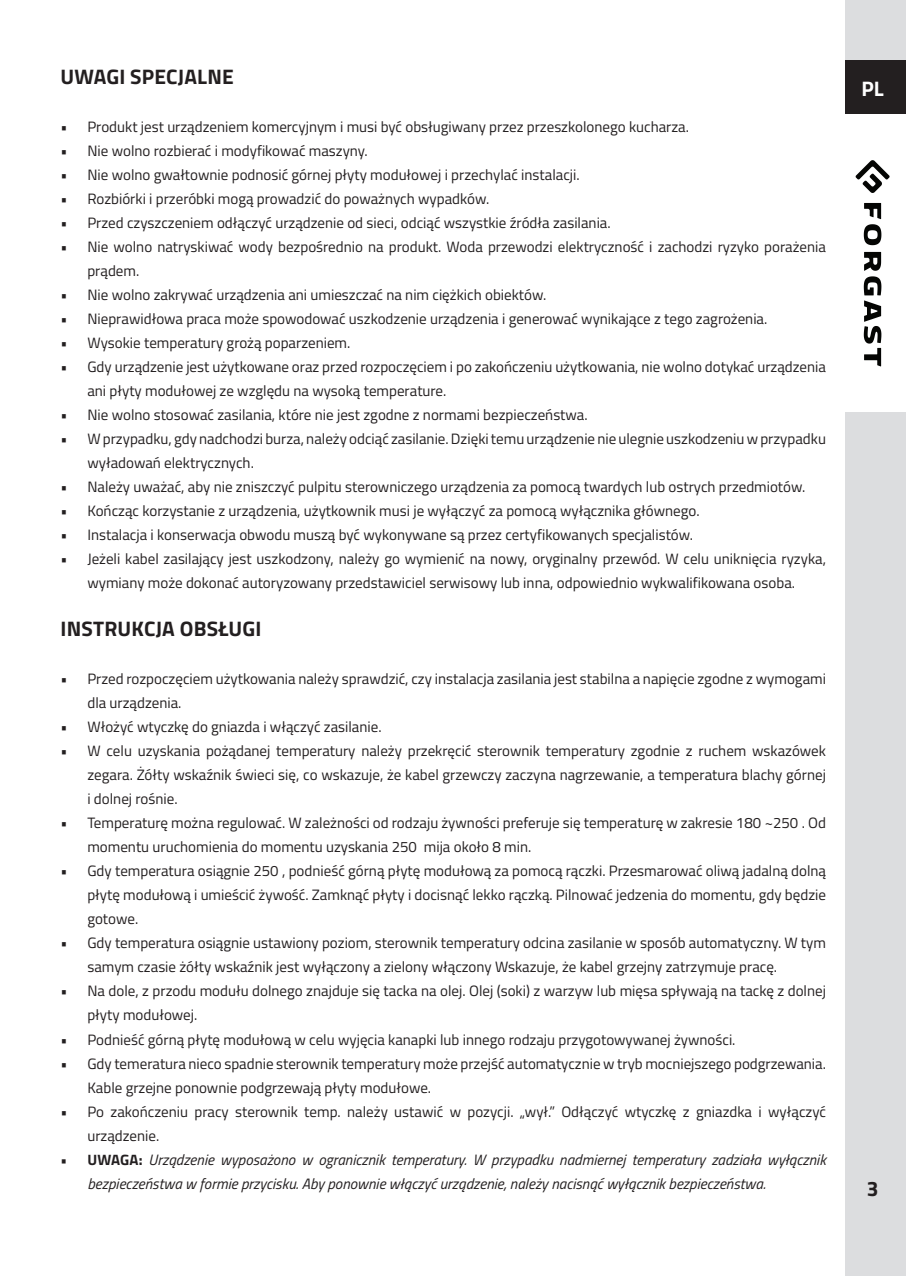
<style>
.page{position:relative;width:906px;height:1276px;background:#fff}
.page>*{position:absolute;margin:0;border:0;box-sizing:border-box;transform-origin:0 0}
.t1{font:700 21px "Titillium Web";letter-spacing:.01em;color:#231f20}
.t2{font:700 21px "Titillium Web";color:#fff}
.t3{font:15px/24px "Titillium Web";color:#231f20}
.t4{font:italic 15px/24px "Titillium Web";color:#231f20}
.s1{font-weight:700;font-style:normal}
</style>
<div class="page">
<div style="left:845px;top:0;width:61px;height:1276px;background:#dcdddf"></div>
<div style="left:845px;top:60px;width:61px;height:54px;background:#231f20"></div>
<div style="left:845px;top:114px;width:61px;height:298px;background:#fff"></div>
<svg style="left:855px;top:160px;width:34px;height:33px"></svg>
<svg style="left:863px;top:203px;width:18px;height:42px"></svg>
<svg style="left:863px;top:252px;width:18px;height:114px"></svg>
<h1 class="t1" style="left:60px;top:61px;width:175px">UWAGI SPECJALNE</h1>
<p class="t3" style="left:60px;top:114px;width:630px">• Produkt jest urządzeniem komercyjnym i musi być obsługiwany przez przeszkolonego kucharza.</p>
<p class="t3" style="left:60px;top:138px;width:309px">• Nie wolno rozbierać i modyfikować maszyny.</p>
<p class="t3" style="left:60px;top:162px;width:521px">• Nie wolno gwałtownie podnosić górnej płyty modułowej i przechylać instalacji.</p>
<p class="t3" style="left:60px;top:186px;width:430px">• Rozbiórki i przeróbki mogą prowadzić do poważnych wypadków.</p>
<p class="t3" style="left:60px;top:210px;width:552px">• Przed czyszczeniem odłączyć urządzenie od sieci, odciąć wszystkie źródła zasilania.</p>
<p class="t3" style="left:87px;top:234px;width:740px;text-indent:-27px">• Nie wolno natryskiwać wody bezpośrednio na produkt. Woda przewodzi elektryczność i zachodzi ryzyko porażenia prądem.</p>
<p class="t3" style="left:60px;top:282px;width:487px">• Nie wolno zakrywać urządzenia ani umieszczać na nim ciężkich obiektów.</p>
<p class="t3" style="left:60px;top:306px;width:708px">• Nieprawidłowa praca może spowodować uszkodzenie urządzenia i generować wynikające z tego zagrożenia.</p>
<p class="t3" style="left:60px;top:330px;width:291px">• Wysokie temperatury grożą poparzeniem.</p>
<p class="t3" style="left:87px;top:354px;width:740px;text-indent:-27px">• Gdy urządzenie jest użytkowane oraz przed rozpoczęciem i po zakończeniu użytkowania, nie wolno dotykać urządzenia ani płyty modułowej ze względu na wysoką temperature.</p>
<p class="t3" style="left:60px;top:402px;width:529px">• Nie wolno stosować zasilania, które nie jest zgodne z normami bezpieczeństwa.</p>
<p class="t3" style="left:87px;top:426px;width:740px;text-indent:-27px">• W przypadku, gdy nadchodzi burza, należy odciąć zasilanie. Dzięki temu urządzenie nie ulegnie uszkodzeniu w przypadku wyładowań elektrycznych.</p>
<p class="t3" style="left:60px;top:474px;width:746px">• Należy uważać, aby nie zniszczyć pulpitu sterowniczego urządzenia za pomocą twardych lub ostrych przedmiotów.</p>
<p class="t3" style="left:60px;top:498px;width:641px">• Kończąc korzystanie z urządzenia, użytkownik musi je wyłączyć za pomocą wyłącznika głównego.</p>
<p class="t3" style="left:60px;top:522px;width:634px">• Instalacja i konserwacja obwodu muszą być wykonywane są przez certyfikowanych specjalistów.</p>
<p class="t3" style="left:60px;top:546px;width:767px;text-align:center">• Jeżeli kabel zasilający jest uszkodzony, należy go wymienić na nowy, oryginalny przewód. W celu uniknięcia ryzyka, wymiany może dokonać autoryzowany przedstawiciel serwisowy lub inna, odpowiednio wykwalifikowana osoba.</p>
<h1 class="t1" style="left:60px;top:613px;width:202px">INSTRUKCJA OBSŁUGI</h1>
<p class="t3" style="left:87px;top:666px;width:740px;text-indent:-27px">• Przed rozpoczęciem użytkowania należy sprawdzić, czy instalacja zasilania jest stabilna a napięcie zgodne z wymogami dla urządzenia.</p>
<p class="t3" style="left:60px;top:714px;width:323px">• Włożyć wtyczkę do gniazda i włączyć zasilanie.</p>
<p class="t3" style="left:87px;top:738px;width:740px;text-align:justify;text-indent:-27px">• W celu uzyskania pożądanej temperatury należy przekręcić sterownik temperatury zgodnie z ruchem wskazówek zegara. Żółty wskaźnik świeci się, co wskazuje, że kabel grzewczy zaczyna nagrzewanie, a temperatura blachy górnej i dolnej rośnie.</p>
<p class="t3" style="left:87px;top:810px;width:740px;text-indent:-27px">• Temperaturę można regulować. W zależności od rodzaju żywności preferuje się temperaturę w zakresie 180℃~250℃. Od momentu uruchomienia do momentu uzyskania 250℃ mija około 8 min.</p>
<p class="t3" style="left:87px;top:858px;width:740px;text-align:justify;text-indent:-27px">• Gdy temperatura osiągnie 250℃, podnieść górną płytę modułową za pomocą rączki. Przesmarować oliwą jadalną dolną płytę modułową i umieścić żywość. Zamknąć płyty i docisnąć lekko rączką. Pilnować jedzenia do momentu, gdy będzie gotowe.</p>
<p class="t3" style="left:87px;top:930px;width:740px;text-indent:-27px">• Gdy temperatura osiągnie ustawiony poziom, sterownik temperatury odcina zasilanie w sposób automatyczny. W tym samym czasie żółty wskaźnik jest wyłączony a zielony włączony Wskazuje, że kabel grzejny zatrzymuje pracę.</p>
<p class="t3" style="left:87px;top:978px;width:740px;text-indent:-27px">• Na dole, z przodu modułu dolnego znajduje się tacka na olej. Olej (soki) z warzyw lub mięsa spływają na tackę z dolnej płyty modułowej.</p>
<p class="t3" style="left:60px;top:1026px;width:676px">• Podnieść górną płytę modułową w celu wyjęcia kanapki lub innego rodzaju przygotowywanej żywności.</p>
<p class="t3" style="left:87px;top:1050px;width:740px;text-indent:-27px">• Gdy temeratura nieco spadnie sterownik temperatury może przejść automatycznie w tryb mocniejszego podgrzewania.<br>Kable grzejne ponownie podgrzewają płyty modułowe.</p>
<p class="t3" style="left:87px;top:1098px;width:740px;text-indent:-27px">• Po zakończeniu pracy sterownik temp. należy ustawić w pozycji. „wył.” Odłączyć wtyczkę z gniazdka i wyłączyć urządzenie.</p>
<p class="t4" style="left:87px;top:1146px;width:740px;text-indent:-27px"><span class="s1">• UWAGA:</span> Urządzenie wyposażono w ogranicznik temperatury. W przypadku nadmiernej temperatury zadziała wyłącznik bezpieczeństwa w formie przycisku. Aby ponownie włączyć urządzenie, należy nacisnąć wyłącznik bezpieczeństwa.</p>
<h1 class="t2" style="left:861px;top:72px;width:24px">PL</h1>
<h1 class="t1" style="left:866px;top:1172px;width:13px">3</h1>
</div>
